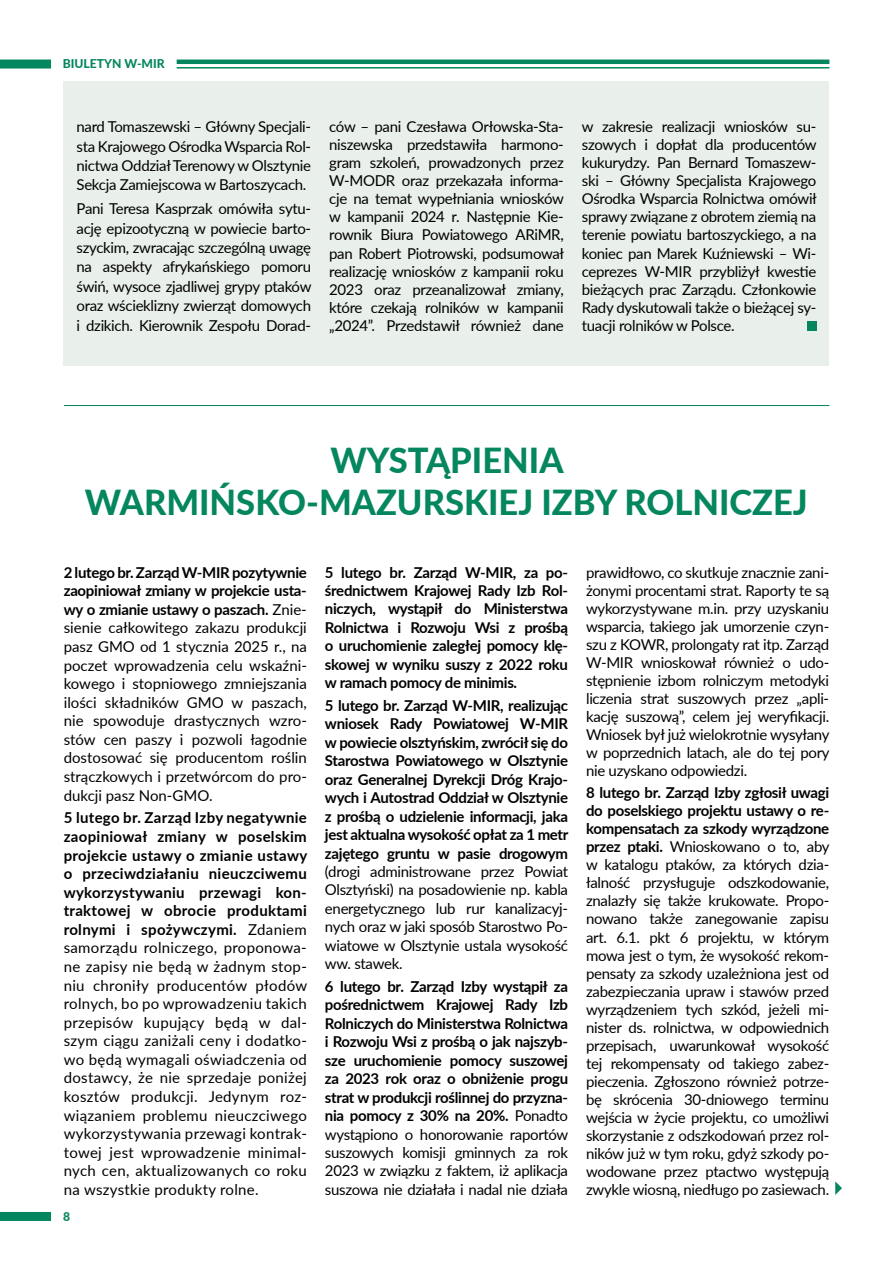
<style>
.page{position:relative;width:893px;height:1263px;background:#fff}
.page>*{position:absolute;margin:0;border:0;box-sizing:border-box;transform-origin:0 0}
.t1{font:800 34.5px/41.4px "Lato";color:#04865e;text-align:center}
.t2{font:15px/18px "Lato";letter-spacing:-.02em;color:#000;text-align:justify}
.t3{font:700 15px/18.5px "Lato";letter-spacing:-.02em;color:#000;text-align:justify}
.t4{font:800 12.15px "Lato";color:#04865e}
.s1{font-weight:700}
.s2{font-weight:400}
</style>
<div class="page">
<div style="left:0;top:1212px;width:51px;height:9px;background:#04865e"></div>
<hr style="left:177px;top:60px;width:652px;height:4px;background:#04865e">
<hr style="left:177px;top:67px;width:652px;height:2px;background:#04865e">
<div style="left:0;top:60px;width:51px;height:9px;background:#04865e"></div>
<div style="left:64px;top:81px;width:765px;height:285px;background:#e9efea"></div>
<svg style="left:835px;top:1181px;width:7px;height:14px"></svg>
<hr style="left:64px;top:405px;width:765px;height:1px;background:#04865e">
<div style="left:807px;top:321px;width:9px;height:10px;background:#04865e"></div>
<p class="t4" style="left:63px;top:55px;width:103px">BIULETYN W-MIR</p>
<p class="t2" style="left:77px;top:116px;width:236px;line-height:19.4px">nard Tomaszewski – Główny Specjali&shy;sta Krajowego Ośrodka Wsparcia Rol&shy;nictwa Oddział Terenowy w Olsztynie Sekcja Zamiejscowa w Bartoszycach.</p>
<p class="t2" style="left:77px;top:198px;width:236px;line-height:19.5px">Pani Teresa Kasprzak omówiła sytu&shy;ację epizootyczną w powiecie barto&shy;szyckim, zwracając szczególną uwagę na aspekty afrykańskiego pomoru świń, wysoce zjadliwej grypy ptaków oraz wścieklizny zwierząt domowych i dzikich. Kierownik Zespołu Dorad-</p>
<p class="t2" style="left:329px;top:117px;width:237px">ców – pani Czesława Orłowska-Sta&shy;niszewska przedstawiła harmono&shy;gram szkoleń, prowadzonych przez W-MODR oraz przekazała informa&shy;cje na temat wypełniania wniosków w kampanii 2024 r. Następnie Kie&shy;rownik Biura Powiatowego ARiMR, pan Robert Piotrowski, podsumował realizację wniosków z kampanii roku 2023 oraz przeanalizował zmiany, które czekają rolników w kampanii „2024”. Przedstawił również dane</p>
<p class="t2" style="left:582px;top:117px;width:237px">w zakresie realizacji wniosków su&shy;szowych i dopłat dla producentów kukurydzy. Pan Bernard Tomaszew&shy;ski – Główny Specjalista Krajowego Ośrodka Wsparcia Rolnictwa omówił sprawy związane z obrotem ziemią na terenie powiatu bartoszyckiego, a na koniec pan Marek Kuźniewski – Wi&shy;ceprezes W-MIR przybliżył kwestie bieżących prac Zarządu. Członkowie Rady dyskutowali także o bieżącej sy&shy;tuacji rolników w Polsce.</p>
<h1 class="t1" style="left:85px;top:438px;width:724px">WYSTĄPIENIA<br>WARMIŃSKO-MAZURSKIEJ IZBY ROLNICZEJ</h1>
<p class="t2" style="left:64px;top:562px;width:245px;line-height:18.6px"><span class="s1">2 lutego br. Zarząd W-MIR pozytywnie zaopiniował zmiany w projekcie usta&shy;wy o zmianie ustawy o paszach.</span> Znie&shy;sienie całkowitego zakazu produkcji pasz GMO od 1 stycznia 2025 r., na poczet wprowadzenia celu wskaźni&shy;kowego i stopniowego zmniejszania ilości składników GMO w paszach, nie spowoduje drastycznych wzro&shy;stów cen paszy i pozwoli łagodnie dostosować się producentom roślin strączkowych i przetwórcom do pro&shy;dukcji pasz Non-GMO.</p>
<p class="t2" style="left:64px;top:808px;width:245px;line-height:18.6px"><span class="s1">5 lutego br. Zarząd Izby negatywnie zaopiniował zmiany w poselskim projekcie ustawy o zmianie ustawy o przeciwdziałaniu nieuczciwemu wykorzystywaniu przewagi kon&shy;traktowej w obrocie produktami rolnymi i spożywczymi.</span> Zdaniem samorządu rolniczego, proponowa&shy;ne zapisy nie będą w żadnym stop&shy;niu chroniły producentów płodów rolnych, bo po wprowadzeniu takich przepisów kupujący będą w dal&shy;szym ciągu zaniżali ceny i dodatko&shy;wo będą wymagali oświadczenia od dostawcy, że nie sprzedaje poniżej kosztów produkcji. Jedynym roz&shy;wiązaniem problemu nieuczciwego wykorzystywania przewagi kontrak&shy;towej jest wprowadzenie minimal&shy;nych cen, aktualizowanych co roku na wszystkie produkty rolne.</p>
<p class="t4" style="left:63px;top:1207px;width:9px">8</p>
<p class="t3" style="left:325px;top:562px;width:245px">5 lutego br. Zarząd W-MIR, za po&shy;średnictwem Krajowej Rady Izb Rol&shy;niczych, wystąpił do Ministerstwa Rolnictwa i Rozwoju Wsi z prośbą o uruchomienie zaległej pomocy klę&shy;skowej w wyniku suszy z 2022 roku w ramach pomocy de minimis.</p>
<p class="t3" style="left:325px;top:695px;width:245px">5 lutego br. Zarząd W-MIR, realizując wniosek Rady Powiatowej W-MIR w powiecie olsztyńskim, zwrócił się do Starostwa Powiatowego w Olsztynie oraz Generalnej Dyrekcji Dróg Krajo&shy;wych i Autostrad Oddział w Olsztynie z prośbą o udzielenie informacji, jaka jest aktualna wysokość opłat za 1 metr zajętego gruntu w pasie drogowym</p>
<p class="t2" style="left:325px;top:862px;width:245px;line-height:18.5px">(drogi administrowane przez Powiat Olsztyński) na posadowienie np. kabla energetycznego lub rur kanalizacyj&shy;nych oraz w jaki sposób Starostwo Po&shy;wiatowe w Olsztynie ustala wysokość ww. stawek.</p>
<p class="t3" style="left:325px;top:976px;width:245px">6 lutego br. Zarząd Izby wystąpił za pośrednictwem Krajowej Rady Izb Rolniczych do Ministerstwa Rolnictwa i Rozwoju Wsi z prośbą o jak najszyb&shy;sze uruchomienie pomocy suszowej za 2023 rok oraz o obniżenie progu strat w produkcji roślinnej do przyzna&shy;nia pomocy z 30% na 20%. <span class="s2">Ponadto wystąpiono o honorowanie raportów suszowych komisji gminnych za rok 2023 w związku z faktem, iż aplikacja suszowa nie działała i nadal nie działa</span></p>
<p class="t2" style="left:586px;top:562px;width:245px">prawidłowo, co skutkuje znacznie zani&shy;żonymi procentami strat. Raporty te są wykorzystywane m.in. przy uzyskaniu wsparcia, takiego jak umorzenie czyn&shy;szu z KOWR, prolongaty rat itp. Zarząd W-MIR wnioskował również o udo&shy;stępnienie izbom rolniczym metodyki liczenia strat suszowych przez „apli&shy;kację suszową”, celem jej weryfikacji.<br>Wniosek był już wielokrotnie wysyłany w poprzednich latach, ale do tej pory nie uzyskano odpowiedzi.</p>
<p class="t2" style="left:586px;top:783px;width:245px"><span class="s1">8 lutego br. Zarząd Izby zgłosił uwagi do poselskiego projektu ustawy o re&shy;kompensatach za szkody wyrządzone przez ptaki.</span> Wnioskowano o to, aby w katalogu ptaków, za których dzia&shy;łalność przysługuje odszkodowanie, znalazły się także krukowate. Propo&shy;nowano także zanegowanie zapisu art. 6.1. pkt 6 projektu, w którym mowa jest o tym, że wysokość rekom&shy;pensaty za szkody uzależniona jest od zabezpieczania upraw i stawów przed wyrządzeniem tych szkód, jeżeli mi&shy;nister ds. rolnictwa, w odpowiednich przepisach, uwarunkował wysokość tej rekompensaty od takiego zabez&shy;pieczenia. Zgłoszono również potrze&shy;bę skrócenia 30-dniowego terminu wejścia w życie projektu, co umożliwi skorzystanie z odszkodowań przez rol&shy;ników już w tym roku, gdyż szkody po&shy;wodowane przez ptactwo występują zwykle wiosną, niedługo po zasiewach.</p>
</div>
